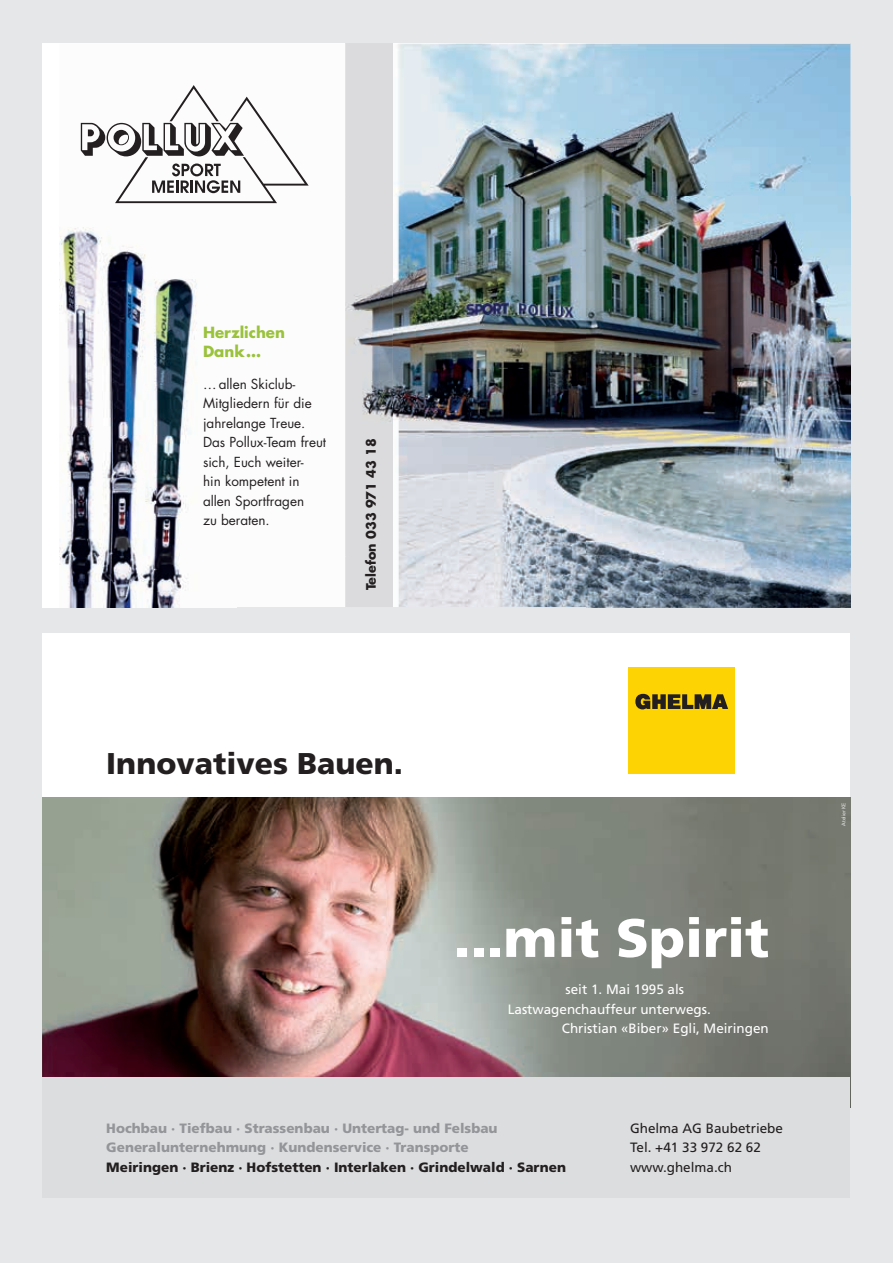
<style>
.page{position:relative;width:893px;height:1263px;background:#e6e7e9}
.page>*{position:absolute;margin:0;border:0;box-sizing:border-box;transform-origin:0 0}
.t1{font:900 54px "Frutiger LT Std";color:#fff}
.t2{font:900 30px "Frutiger LT Std";color:#231f20}
.t3{font:700 15px/19.5px "Futura Std";color:#9ac23b}
.t4{font:13.5px/19.5px "Futura Std";color:#231f20}
.t5{font:900 13.5px/19.5px "Frutiger LT Std";color:#939598}
.t6{font:13.5px "Frutiger LT Std";color:#fff}
.t7{font:900 13.5px "Frutiger LT Std";color:#231f20}
.t8{font:13.5px/19.5px "Frutiger LT Std";color:#231f20}
.t9{font:700 12.75px "Futura Std";color:#231f20}
.t10{font:5.25px "Avenir LT Std";color:#fff}
</style>
<div class="page">
<div style="left:43px;top:634px;width:807px;height:563px;background:#fff"></div>
<img style="left:43px;top:797px;width:807px;height:280px">
<div style="left:43px;top:1077px;width:807px;height:120px;background:#dcdddf"></div>
<div style="left:629px;top:668px;width:106px;height:106px;background:#fed304"></div>
<svg style="left:635px;top:694px;width:93px;height:15px"></svg>
<img style="left:60px;top:44px;width:790px;height:153px">
<img style="left:236px;top:197px;width:614px;height:410px">
<img style="left:345px;top:44px;width:48px;height:563px">
<img style="left:43px;top:159px;width:193px;height:448px">
<svg style="left:81px;top:85px;width:228px;height:118px;background:#dbdadb"></svg>
<p class="t3" style="left:203px;top:322px;width:83px">Herzlichen<br>Dank…</p>
<p class="t4" style="left:203px;top:374px;width:125px">… allen Skiclub-<br>Mitgliedern für die jahrelange Treue.<br>Das Pollux-Team freut sich, Euch weiter-<br>hin kompetent in allen Sportfragen<br>zu beraten.</p>
<p class="t9" style="left:363px;top:590px;width:154px;rotate:-90deg">Telefon 033 971 43 18</p>
<h2 class="t2" style="left:106px;top:745px;width:298px">Innovatives Bauen.</h2>
<h1 class="t1" style="left:454px;top:905px;width:317px">...mit Spirit</h1>
<p class="t6" style="left:566px;top:982px;width:120px">seit 1. Mai 1995 als</p>
<p class="t6" style="left:508px;top:1001px;width:205px">Lastwagenchauffeur unterwegs.</p>
<p class="t6" style="left:562px;top:1021px;width:209px">Christian «Biber» Egli, Meiringen</p>
<p class="t5" style="left:106px;top:1118px;width:393px">Hochbau · Tiefbau · Strassenbau · Untertag- und Felsbau<br>Generalunternehmung · Kundenservice · Transporte</p>
<p class="t7" style="left:106px;top:1159px;width:461px">Meiringen · Brienz · Hofstetten · Interlaken · Grindelwald · Sarnen</p>
<p class="t8" style="left:630px;top:1118px;width:155px">Ghelma AG Baubetriebe<br>Tel. +41 33 972 62 62 www.ghelma.ch</p>
<p class="t10" style="left:841px;top:826px;width:25px;rotate:-90deg">Atelier KE</p>
</div>
